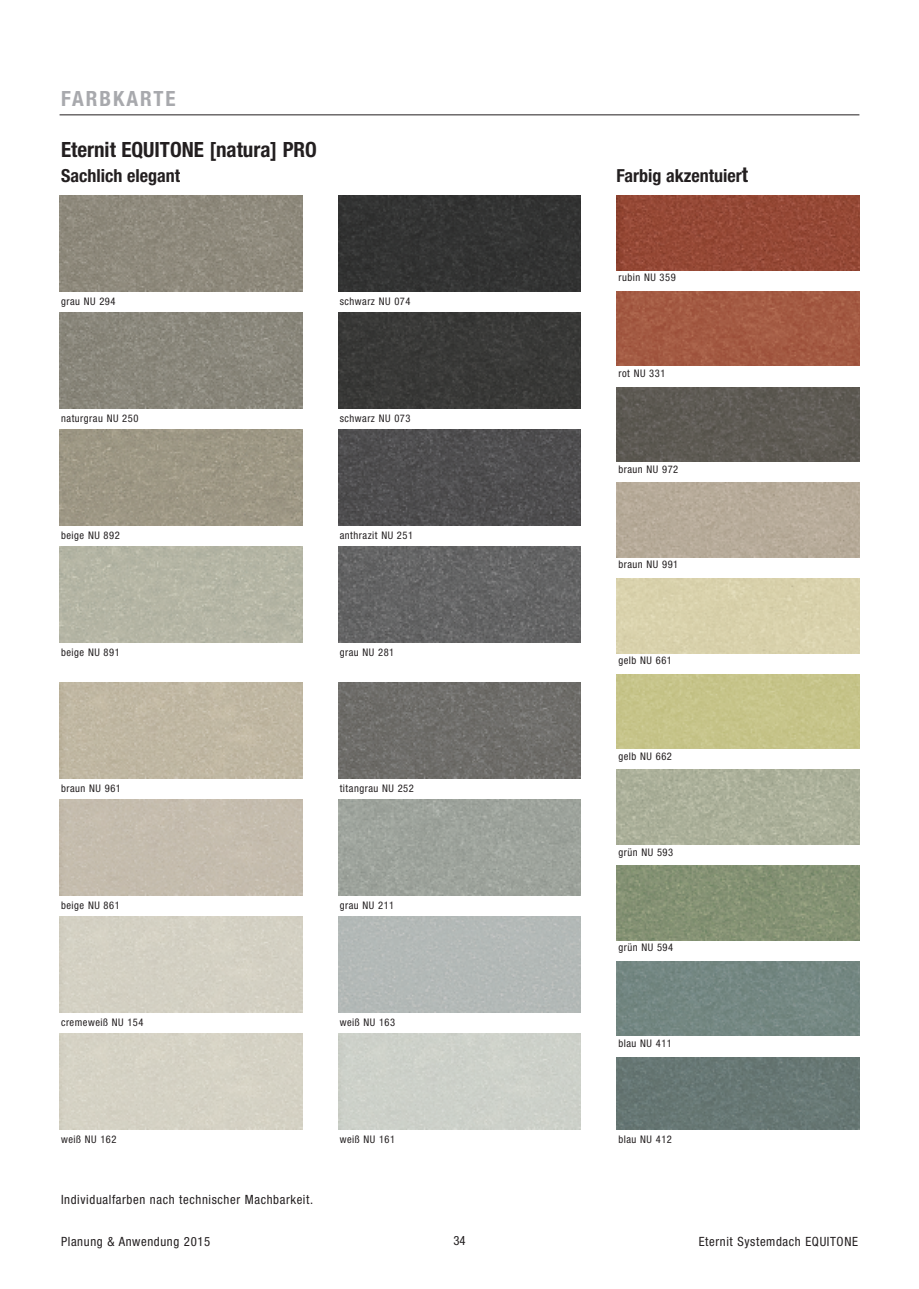
<style>
.page{position:relative;width:919px;height:1289px;background:#fff}
.page>*{position:absolute;margin:0;border:0;box-sizing:border-box;transform-origin:0 0}
.t1{font:700 condensed 21px "Helvetica Neue";color:#231f20}
.t2{font:700 condensed 21px "Helvetica Neue";letter-spacing:.095em;color:#a8a9ad}
.t3{font:700 condensed 18px "Helvetica Neue";color:#231f20}
.t4{font:condensed 12.75px "Helvetica Neue";letter-spacing:.05em;color:#231f20}
.t5{font:condensed 10.5px "Helvetica Neue";letter-spacing:.05em;color:#231f20}
.s1{font-size:21px}
</style>
<div class="page">
<hr style="left:60px;top:114px;width:799px;height:1px;background:#231f20">
<img style="left:60px;top:196px;width:242px;height:95px">
<div style="left:338px;top:196px;width:242px;height:95px;background:#333"></div>
<img style="left:617px;top:196px;width:242px;height:74px">
<img style="left:617px;top:291px;width:242px;height:75px">
<img style="left:617px;top:387px;width:242px;height:74px">
<div style="left:617px;top:483px;width:242px;height:74px;background:#b7ab99"></div>
<div style="left:617px;top:674px;width:242px;height:74px;background:#c6c489"></div>
<img style="left:617px;top:770px;width:242px;height:74px">
<img style="left:617px;top:865px;width:242px;height:75px">
<div style="left:617px;top:961px;width:242px;height:74px;background:#748782"></div>
<div style="left:617px;top:1057px;width:242px;height:72px;background:#677774"></div>
<img style="left:60px;top:313px;width:242px;height:95px">
<div style="left:338px;top:313px;width:242px;height:95px;background:#393937"></div>
<img style="left:60px;top:429px;width:242px;height:96px">
<img style="left:338px;top:429px;width:242px;height:96px">
<img style="left:60px;top:546px;width:242px;height:96px">
<img style="left:338px;top:546px;width:242px;height:96px">
<div style="left:60px;top:682px;width:242px;height:96px;background:#c0b7a3"></div>
<img style="left:338px;top:682px;width:242px;height:96px">
<div style="left:60px;top:799px;width:242px;height:96px;background:#c5bcad"></div>
<img style="left:338px;top:799px;width:242px;height:96px">
<div style="left:60px;top:916px;width:242px;height:96px;background:#d4d1c3"></div>
<div style="left:338px;top:916px;width:242px;height:96px;background:#b3b9b7"></div>
<h1 class="t2" style="left:61px;top:91px;width:116px">FARBKARTE</h1>
<h1 class="t1" style="left:61px;top:142px;width:257px">Eternit EQUITONE [natura] PRO</h1>
<h2 class="t3" style="left:61px;top:169px;width:121px">Sachlich elegant</h2>
<h2 class="t3" style="left:616px;top:169px;width:133px">Farbig akzentuier<span class="s1">t</span></h2>
<p class="t5" style="left:618px;top:274px;width:59px">rubin NU 359</p>
<p class="t5" style="left:61px;top:297px;width:56px">grau NU 294</p>
<p class="t5" style="left:340px;top:297px;width:72px">schwarz NU 074</p>
<p class="t5" style="left:618px;top:369px;width:48px">rot NU 331</p>
<p class="t5" style="left:61px;top:414px;width:79px">naturgrau NU 250</p>
<p class="t5" style="left:340px;top:414px;width:72px">schwarz NU 073</p>
<p class="t5" style="left:618px;top:465px;width:61px">braun NU 972</p>
<p class="t5" style="left:61px;top:531px;width:60px">beige NU 892</p>
<p class="t5" style="left:340px;top:531px;width:75px">anthrazit NU 251</p>
<p class="t5" style="left:618px;top:561px;width:61px">braun NU 991</p>
<p class="t5" style="left:61px;top:648px;width:60px">beige NU 891</p>
<p class="t5" style="left:340px;top:648px;width:56px">grau NU 281</p>
<p class="t5" style="left:618px;top:656px;width:55px">gelb NU 661</p>
<p class="t5" style="left:618px;top:752px;width:55px">gelb NU 662</p>
<p class="t5" style="left:61px;top:784px;width:61px">braun NU 961</p>
<p class="t5" style="left:340px;top:784px;width:76px">titangrau NU 252</p>
<p class="t5" style="left:618px;top:848px;width:56px">grün NU 593</p>
<p class="t5" style="left:61px;top:901px;width:60px">beige NU 861</p>
<p class="t5" style="left:340px;top:901px;width:56px">grau NU 211</p>
<p class="t5" style="left:618px;top:943px;width:56px">grün NU 594</p>
<p class="t5" style="left:61px;top:1018px;width:84px">cremeweiß NU 154</p>
<p class="t5" style="left:340px;top:1018px;width:57px">weiß NU 163</p>
<p class="t5" style="left:618px;top:1039px;width:55px">blau NU 411</p>
<p class="t5" style="left:61px;top:1135px;width:57px">weiß NU 162</p>
<p class="t5" style="left:340px;top:1135px;width:57px">weiß NU 161</p>
<p class="t5" style="left:618px;top:1135px;width:55px">blau NU 412</p>
<p class="t4" style="left:61px;top:1195px;width:253px">Individualfarben nach technischer Machbarkeit.</p>
<p class="t4" style="left:61px;top:1237px;width:151px">Planung &amp; Anwendung 2015</p>
<p class="t4" style="left:453px;top:1235px;width:14px">34</p>
<p class="t4" style="left:698px;top:1237px;width:161px">Eternit Systemdach EQUITONE</p>
</div>
